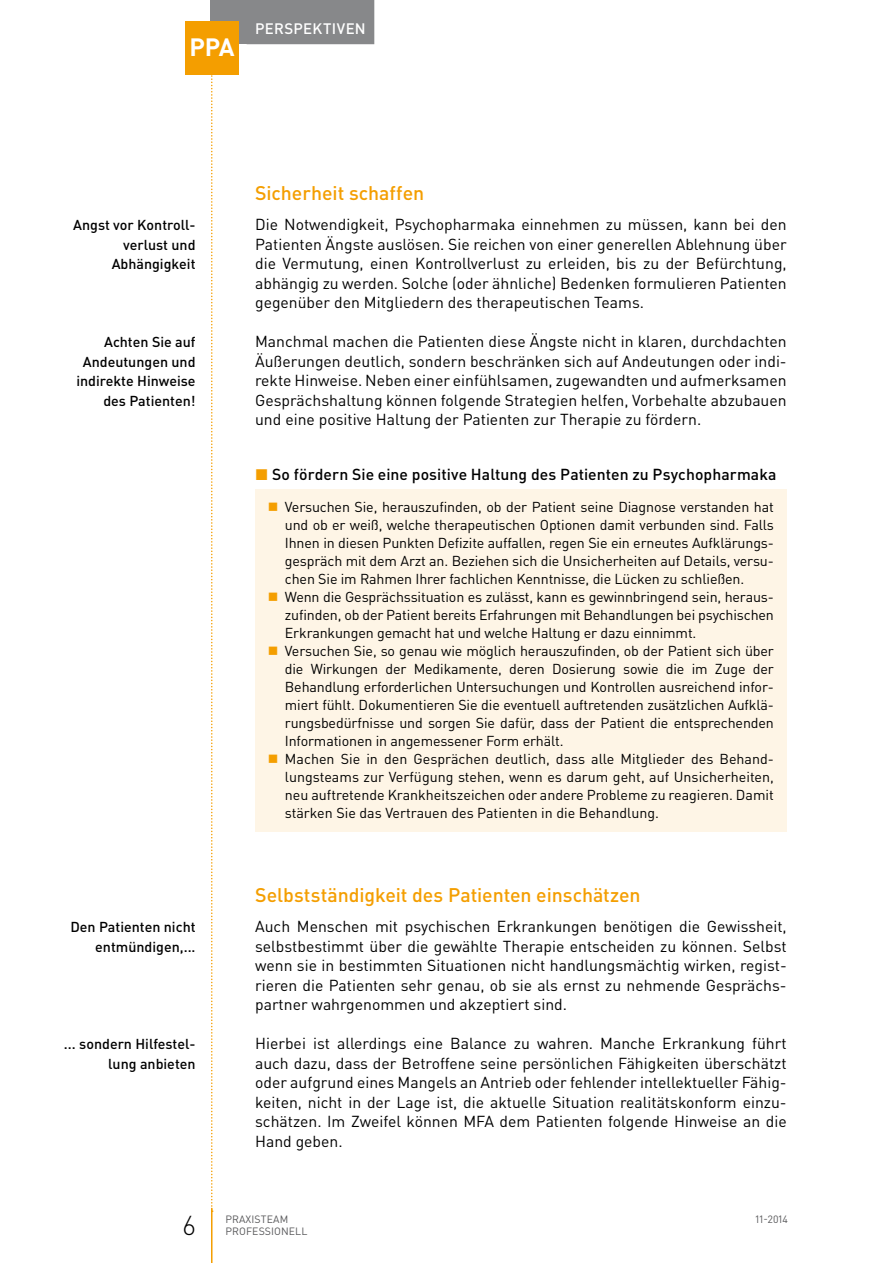
<style>
.page{position:relative;width:893px;height:1263px;background:#fff}
.page>*{position:absolute;margin:0;border:0;box-sizing:border-box;transform-origin:0 0}
.t1{font:300 27px "DIN Pro";color:#000}
.t2{font:700 24.75px "DIN Pro";color:#fff}
.t3{font:500 19.5px "DIN Pro";letter-spacing:-.005em;color:#f49e00}
.t4{font:15.75px/19.5px "DIN Pro";color:#000;text-align:justify}
.t5{font:500 15.75px "DIN Pro";letter-spacing:.005em;color:#000}
.t6{font:500 15px "DIN Pro";letter-spacing:.01em;color:#fff}
.t7{font:14.25px/18px "DIN Pro";letter-spacing:-.01em;color:#000}
.t8{font:500 14.25px/19.5px "DIN Pro";color:#000;text-align:right}
.t9{font:10.5px "DIN Pro";letter-spacing:.01em;color:#58585a}
.s1{color:#f49e00}
</style>
<div class="page">
<svg style="left:211px;top:74px;width:2px;height:1138px"></svg>
<div style="left:210px;top:0;width:45px;height:44px;background:#87888a"></div>
<hr style="left:211px;top:1208px;width:1px;height:55px;background:#f49e00">
<div style="left:247px;top:0;width:127px;height:44px;background:#87888a"></div>
<div style="left:185px;top:21px;width:54px;height:53px;background:#f49e00"></div>
<div style="left:255px;top:489px;width:532px;height:342px;background:#fef5e6"></div>
<h2 class="t2" style="left:189px;top:30px;width:46px">PPA</h2>
<p class="t6" style="left:255px;top:18px;width:67px">Perspektiv</p>
<p class="t6" style="left:346px;top:18px;width:19px">en</p>
<p class="t8" style="left:73px;top:215px;width:124px">Angst vor Kontroll&shy;verlust und<br>Abhängigkeit</p>
<p class="t8" style="left:76px;top:332px;width:121px">Achten Sie auf<br>Andeutungen und indirekte Hinweise des Patienten!</p>
<p class="t8" style="left:70px;top:917px;width:127px">Den Patienten nicht entmündigen,...</p>
<p class="t8" style="left:64px;top:1034px;width:133px">... sondern Hilfestel&shy;lung anbieten</p>
<p class="t3" style="left:255px;top:180px;width:171px">Sicherheit schaffen</p>
<p class="t4" style="left:255px;top:214px;width:533px">Die Notwendigkeit, Psychopharmaka einnehmen zu müssen, kann bei den Patienten Ängste auslösen. Sie reichen von einer generellen Ablehnung über die Vermutung, einen Kontrollverlust zu erleiden, bis zu der Befürchtung, abhängig zu werden. Solche (oder ähnliche) Bedenken formulieren Patienten gegenüber den Mitgliedern des therapeutischen Teams.</p>
<p class="t4" style="left:255px;top:331px;width:533px">Manchmal machen die Patienten diese Ängste nicht in klaren, durchdachten Äußerungen deutlich, sondern beschränken sich auf Andeutungen oder indi&shy;rekte Hinweise. Neben einer einfühlsamen, zugewandten und aufmerksamen Gesprächshaltung können folgende Strategien helfen, Vorbehalte abzubauen und eine positive Haltung der Patienten zur Therapie zu fördern.</p>
<p class="t5" style="left:255px;top:464px;width:523px"><span class="s1">◼</span> So fördern Sie eine positive Haltung des Patienten zu Psychopharmaka</p>
<p class="t7" style="left:285px;top:498px;width:491px">Versuchen Sie, herauszufinden, ob der Patient seine Diagnose verstanden hat und ob er weiß, welche therapeutischen Optionen damit verbunden sind. Falls Ihnen in diesen Punkten Defizite auffallen, regen Sie ein erneutes Aufklärungs&shy;gespräch mit dem Arzt an. Beziehen sich die Unsicherheiten auf Details, versu&shy;chen Sie im Rahmen Ihrer fachlichen Kenntnisse, die Lücken zu schließen.<br>Wenn die Gesprächssituation es zulässt, kann es gewinnbringend sein, heraus&shy;zufinden, ob der Patient bereits Erfahrungen mit Behandlungen bei psychischen Erkrankungen gemacht hat und welche Haltung er dazu einnimmt.<br>Versuchen Sie, so genau wie möglich herauszufinden, ob der Patient sich über die Wirkungen der Medikamente, deren Dosierung sowie die im Zuge der Behandlung erforderlichen Untersuchungen und Kontrollen ausreichend infor&shy;miert fühlt. Dokumentieren Sie die eventuell auftretenden zusätzlichen Aufklä&shy;rungsbedürfnisse und sorgen Sie dafür, dass der Patient die entsprechenden Informationen in angemessener Form erhält.<br>Machen Sie in den Gesprächen deutlich, dass alle Mitglieder des Behand&shy;lungsteams zur Verfügung stehen, wenn es darum geht, auf Unsicherheiten, neu auftretende Krankheitszeichen oder andere Probleme zu reagieren. Damit stärken Sie das Vertrauen des Patienten in die Behandlung.</p>
<p class="t3" style="left:255px;top:882px;width:387px">Selbstständigkeit des Patienten einschätzen</p>
<p class="t4" style="left:255px;top:916px;width:533px">Auch Menschen mit psychischen Erkrankungen benötigen die Gewissheit, selbstbestimmt über die gewählte Therapie entscheiden zu können. Selbst wenn sie in bestimmten Situationen nicht handlungsmächtig wirken, regist&shy;rieren die Patienten sehr genau, ob sie als ernst zu nehmende Gesprächs&shy;partner wahrgenommen und akzeptiert sind.</p>
<p class="t4" style="left:255px;top:1033px;width:533px">Hierbei ist allerdings eine Balance zu wahren. Manche Erkrankung führt auch dazu, dass der Betroffene seine persönlichen Fähigkeiten überschätzt oder aufgrund eines Mangels an Antrieb oder fehlender intellektueller Fähig&shy;keiten, nicht in der Lage ist, die aktuelle Situation realitätskonform einzu&shy;schätzen. Im Zweifel können MFA dem Patienten folgende Hinweise an die Hand geben.</p>
<h1 class="t1" style="left:183px;top:1207px;width:14px">6</h1>
<p class="t9" style="left:225px;top:1212px;width:64px">PRAXISTEAM</p>
<p class="t9" style="left:756px;top:1212px;width:34px">11-2014</p>
<p class="t9" style="left:225px;top:1224px;width:83px">PROFESSIONELL</p>
</div>
